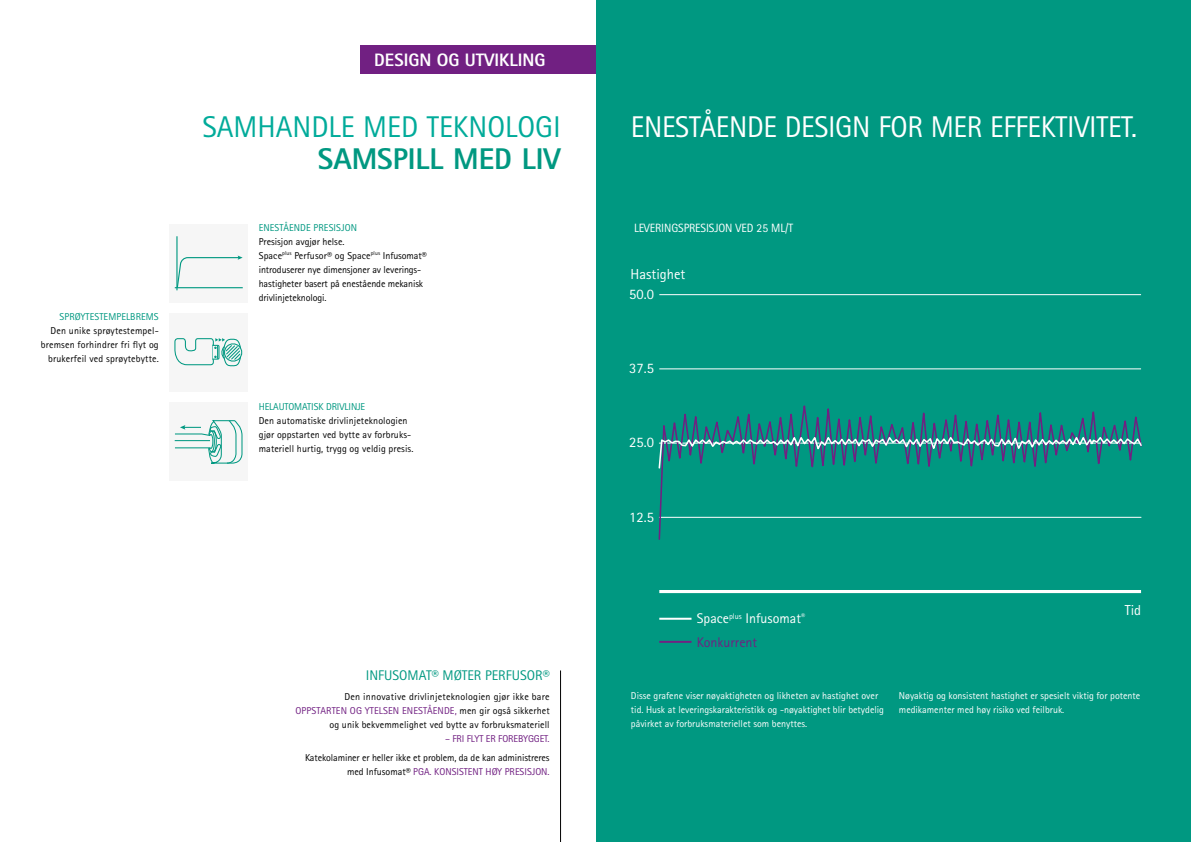
<style>
.page{position:relative;width:1191px;height:842px;background:#fff}
.page>*{position:absolute;margin:0;border:0;box-sizing:border-box;transform-origin:0 0}
.Headline{font:30px "Rotis Sans Serif Pro";letter-spacing:-.01em;color:#fff}
.Headline-2{font:30px "Rotis Sans Serif Pro";color:#00ab9a}
.Headline-3{font:800 30px "Rotis Sans Serif Pro";color:#009881}
.t1{font:800 18px "Rotis Sans Serif Pro";color:#fff}
.t2{font:14.5px/19.4px "Rotis Sans Serif Pro";color:#fff}
.t3{font:14px "Rotis Sans Serif Pro";color:#009881}
.t4{font:14px "Rotis Sans Serif Pro";color:#fff}
.t5{font:14px "Rotis Sans Serif Pro";color:#712082}
.Headline-4{font:12px "Rotis Sans Serif Pro";letter-spacing:-.01em;color:#fff}
.t6{font:10px/14px "Rotis Sans Serif Pro";letter-spacing:.01em;color:#000;text-align:right}
.t7{font:10px/14px "Rotis Sans Serif Pro";color:#fff}
.t8{font:10px/14px "Rotis Sans Serif Pro";letter-spacing:-.01em;color:#000;text-align:right}
.t9{font:10px "Rotis Sans Serif Pro";letter-spacing:.01em;color:#009881}
.t10{font:10px "Rotis Sans Serif Pro";letter-spacing:-.01em;color:#712082}
.s1{color:#009881}
.s2{color:#712082}
</style>
<div class="page">
<div style="left:596px;top:0;width:595px;height:842px;background:#009881"></div>
<hr style="left:659px;top:369px;width:482px;height:1px;background:#fff">
<hr style="left:659px;top:294px;width:482px;height:1px;background:#fff">
<hr style="left:659px;top:590px;width:482px;height:3px;background:#fff">
<svg style="left:658px;top:405px;width:484px;height:135px"></svg>
<svg style="left:658px;top:434px;width:484px;height:35px"></svg>
<div style="left:169px;top:224px;width:79px;height:79px;background:#f6f6f6"></div>
<svg style="left:177px;top:256px;width:66px;height:33px"></svg>
<hr style="left:175px;top:287px;width:68px;height:1px;background:#009982">
<hr style="left:176px;top:236px;width:1px;height:54px;background:#009881">
<hr style="left:560px;top:670px;width:1px;height:172px;background:#000">
<div style="left:169px;top:402px;width:79px;height:79px;background:#f6f6f6"></div>
<svg style="left:174px;top:420px;width:69px;height:44px"></svg>
<div style="left:360px;top:45px;width:235px;height:29px;background:#712082"></div>
<div style="left:169px;top:313px;width:79px;height:79px;background:#f6f6f6"></div>
<svg style="left:174px;top:338px;width:69px;height:29px"></svg>
<hr style="left:659px;top:618px;width:32px;height:2px;background:#fff">
<hr style="left:659px;top:641px;width:32px;height:2px;background:#712082">
<p class="t9" style="left:60px;top:310px;width:101px">SPRØYTESTEMPELBREMS</p>
<p class="t6" style="left:41px;top:323px;width:119px">Den unike sprøytestempel&shy;bremsen forhindrer fri flyt og brukerfeil ved sprøytebytte.</p>
<p class="t1" style="left:374px;top:48px;width:173px">DESIGN OG UTVIKLING</p>
<p class="Headline-2" style="left:202px;top:109px;width:360px">SAMHANDLE MED TEKNOLOGI</p>
<p class="Headline-3" style="left:318px;top:139px;width:244px">SAMSPILL MED LIV</p>
<p class="t9" style="left:259px;top:221px;width:100px">ENESTÅENDE PRESISJON</p>
<p class="t6" style="left:259px;top:234px;width:87px">Presisjon avgjør helse.</p>
<p class="t8" style="left:259px;top:248px;width:169px;text-align:left">Space<sup>plus</sup> Perfusor® og Space<sup>plus</sup> Infusomat® introduserer nye dimensjoner av leverings&shy;hastigheter basert på enestående mekanisk drivlinjeteknologi.</p>
<p class="t6" style="left:259px;top:399px;width:156px;text-align:left"><span class="s1">HELAUTOMATISK DRIVLINJE<br></span>Den automatiske drivlinjeteknologien gjør oppstarten ved bytte av forbruks&shy;materiell hurtig, trygg og veldig presis.</p>
<p class="t3" style="left:366px;top:667px;width:185px">INFUSOMAT® MØTER PERFUSOR®</p>
<p class="t6" style="left:295px;top:689px;width:256px">Den innovative drivlinjeteknologien gjør ikke bare<br><span class="s2">OPPSTARTEN OG YTELSEN ENESTÅENDE,</span> men gir også sikkerhet og unik bekvemmelighet ved bytte av forbruksmateriell</p>
<p class="t10" style="left:445px;top:732px;width:106px">– FRI FLYT ER FOREBYGGET.</p>
<p class="t8" style="left:305px;top:751px;width:246px">Katekolaminer er heller ikke et problem, da de kan administreres med Infusomat® <span class="s2">PGA. KONSISTENT HØY PRESISJON.</span></p>
<p class="Headline" style="left:631px;top:109px;width:508px">ENESTÅENDE DESIGN FOR MER EFFEKTIVITET.</p>
<p class="Headline-4" style="left:634px;top:221px;width:160px">LEVERINGSPRESISJON VED 25 ML/T</p>
<p class="t2" style="left:629px;top:265px;width:58px">Hastighet<br>50.0</p>
<p class="t2" style="left:629px;top:359px;width:26px">37.5</p>
<p class="t2" style="left:629px;top:433px;width:26px">25.0</p>
<p class="t2" style="left:629px;top:508px;width:26px">12.5</p>
<p class="t4" style="left:697px;top:610px;width:110px">Space<sup>plus</sup> Infusomat<sup>®</sup></p>
<p class="t5" style="left:697px;top:633px;width:62px">Konkurrent</p>
<p class="t2" style="left:1124px;top:601px;width:18px">Tid</p>
<p class="t7" style="left:631px;top:689px;width:255px">Disse grafene viser nøyaktigheten og likheten av hastighet over tid. Husk at leveringskarakteristikk og -nøyaktighet blir betydelig påvirket av forbruksmateriellet som benyttes.</p>
<p class="t7" style="left:899px;top:689px;width:243px">Nøyaktig og konsistent hastighet er spesielt viktig for potente medikamenter med høy risiko ved feilbruk.</p>
</div>
